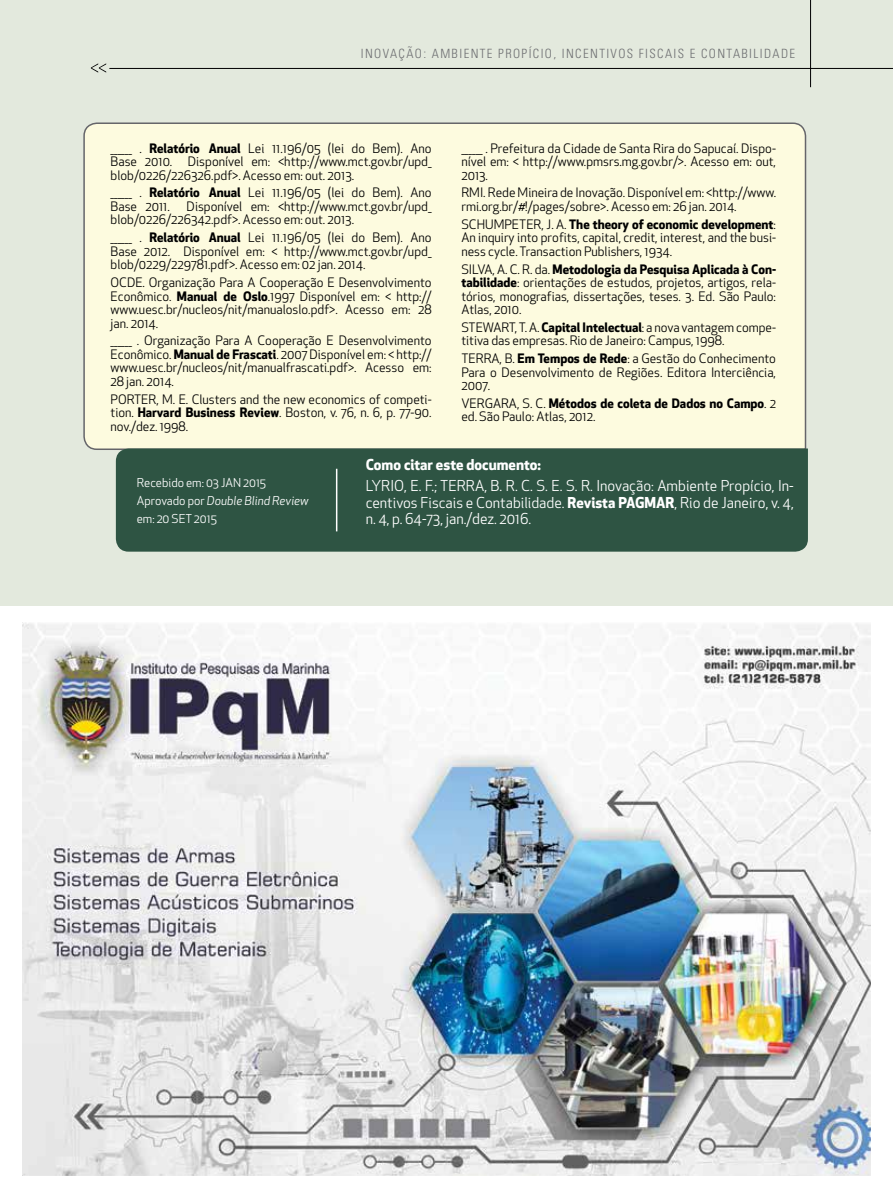
<style>
.page{position:relative;width:893px;height:1191px;background:#e3e9dd}
.page>*{position:absolute;margin:0;border:0;box-sizing:border-box;transform-origin:0 0}
.t1{font:14.7px/16.5px "Apex New";color:#fff;text-align:justify}
.t2{font:700 14.7px "Apex New";color:#fff}
.t3{font:12.75px/13.5px "Apex New";color:#000;text-align:justify}
.t4{font:300 condensed 12.75px "Univers";letter-spacing:.11em;color:#6d6e71}
.t5{font:12px/18px "Apex New";color:#fff}
.s1{font-weight:700}
.s2{font-style:italic}
</style>
<div class="page">
<hr style="left:810px;top:0;width:1px;height:87px;background:#000">
<hr style="left:109px;top:68px;width:784px;height:1px;background:#000">
<svg style="left:91px;top:63px;width:15px;height:10px"></svg>
<div style="left:83px;top:122px;width:724px;height:328px;background:#fdfbdf"></div>
<div style="left:116px;top:448px;width:692px;height:103px;background:#2e5443"></div>
<div style="left:1px;top:606px;width:892px;height:585px;background:#fff"></div>
<img style="left:22px;top:622px;width:849px;height:553px">
<hr style="left:336px;top:469px;width:1px;height:62px;background:#fff">
<p class="t4" style="left:361px;top:46px;width:436px">INOVAÇÃO: AMBIENTE PROPÍCIO, INCENTIVOS FISCAIS E CONTABILIDADE</p>
<p class="t3" style="left:111px;top:141px;width:323px">______ . <span class="s1">Relatório Anual</span> Lei 11.196/05 (lei do Bem). Ano Base 2010. Disponível em: &lt;http://www.mct.gov.br/upd_ blob/0226/226326.pdf&gt;. Acesso em: out. 2013.</p>
<p class="t3" style="left:111px;top:186px;width:323px">______ . <span class="s1">Relatório Anual</span> Lei 11.196/05 (lei do Bem). Ano<br>Base 2011.</p>
<p class="t3" style="left:461px;top:141px;width:316px">______ . Prefeitura da Cidade de Santa Rira do Sapucaí. Dispo&shy;nível em: &lt; http://www.pmsrs.mg.gov.br/&gt;. Acesso em: out, 2013.</p>
<p class="t3" style="left:461px;top:186px;width:316px">RMI. Rede Mineira de Inovação. Disponível em: &lt;http://www. rmi.org.br/#!/pages/sobre&gt;. Acesso em: 26 jan. 2014.</p>
<p class="t3" style="left:461px;top:217px;width:316px">SCHUMPETER, J. A. <span class="s1">The theory of economic development</span>:<br>An inquiry into profits, capital, credit, interest, and the busi&shy;ness cycle. Transaction Publishers, 1934.</p>
<p class="t3" style="left:461px;top:262px;width:316px">SILVA, A. C. R. da. <span class="s1">Metodologia da Pesquisa Aplicada à Con&shy;tabilidade</span>: orientações de estudos, projetos, artigos, rela&shy;tórios, monografias, dissertações, teses. 3. Ed. São Paulo:<br>Atlas, 2010.</p>
<p class="t3" style="left:461px;top:320px;width:316px">STEWART, T. A. <span class="s1">Capital Intelectual</span>: a nova vantagem compe&shy;titiva das empresas. Rio de Janeiro: Campus, 1998.</p>
<p class="t3" style="left:461px;top:352px;width:316px">TERRA, B. <span class="s1">Em Tempos de Rede</span>: a Gestão do Conhecimento Para o Desenvolvimento de Regiões. Editora Interciência, 2007.</p>
<p class="t3" style="left:461px;top:396px;width:316px">VERGARA, S. C. <span class="s1">Métodos de coleta de Dados no Campo</span>. 2 ed. São Paulo: Atlas, 2012.</p>
<p class="t2" style="left:366px;top:454px;width:177px">Como citar este documento:</p>
<p class="t1" style="left:366px;top:477px;width:430px">LYRIO, E. F.; TERRA, B. R. C. S. E. S. R. Inovação: Ambiente Propício, In&shy;centivos Fiscais e Contabilidade. <span class="s1">Revista PAGMAR</span>, Rio de Janeiro, v. 4, n. 4, p. 64-73, jan./dez. 2016.</p>
<p class="t3" style="left:111px;top:200px;width:323px;text-indent:76px">Disponível em: &lt;http://www.mct.gov.br/upd_ blob/0226/226342.pdf&gt;. Acesso em: out. 2013.</p>
<p class="t3" style="left:111px;top:231px;width:323px">______ . <span class="s1">Relatório Anual</span> Lei 11.196/05 (lei do Bem). Ano Base 2012. Disponível em: &lt; http://www.mct.gov.br/upd_ blob/0229/229781.pdf&gt;. Acesso em: 02 jan. 2014.</p>
<p class="t3" style="left:111px;top:276px;width:323px">OCDE. Organização Para A Cooperação E Desenvolvimento Econômico. <span class="s1">Manual de Oslo</span>.1997 Disponível em: &lt; http:// www.uesc.br/nucleos/nit/manualoslo.pdf&gt;. Acesso em: 28 jan. 2014.</p>
<p class="t3" style="left:111px;top:334px;width:323px">______ . Organização Para A Cooperação E Desenvolvimento Econômico. <span class="s1">Manual de Frascati</span>. 2007 Disponível em: &lt; http:// www.uesc.br/nucleos/nit/manualfrascati.pdf&gt;. Acesso em:<br>28 jan. 2014.</p>
<p class="t3" style="left:111px;top:392px;width:323px">PORTER, M. E. Clusters and the new economics of competi&shy;tion. <span class="s1">Harvard Business Review</span>. Boston, v. 76, n. 6, p. 77-90. nov./dez. 1998.</p>
<p class="t5" style="left:137px;top:473px;width:173px">Recebido em: 03 JAN 2015<br>Aprovado por <span class="s2">Double Blind Review </span>em: 20 SET 2015</p>
</div>
